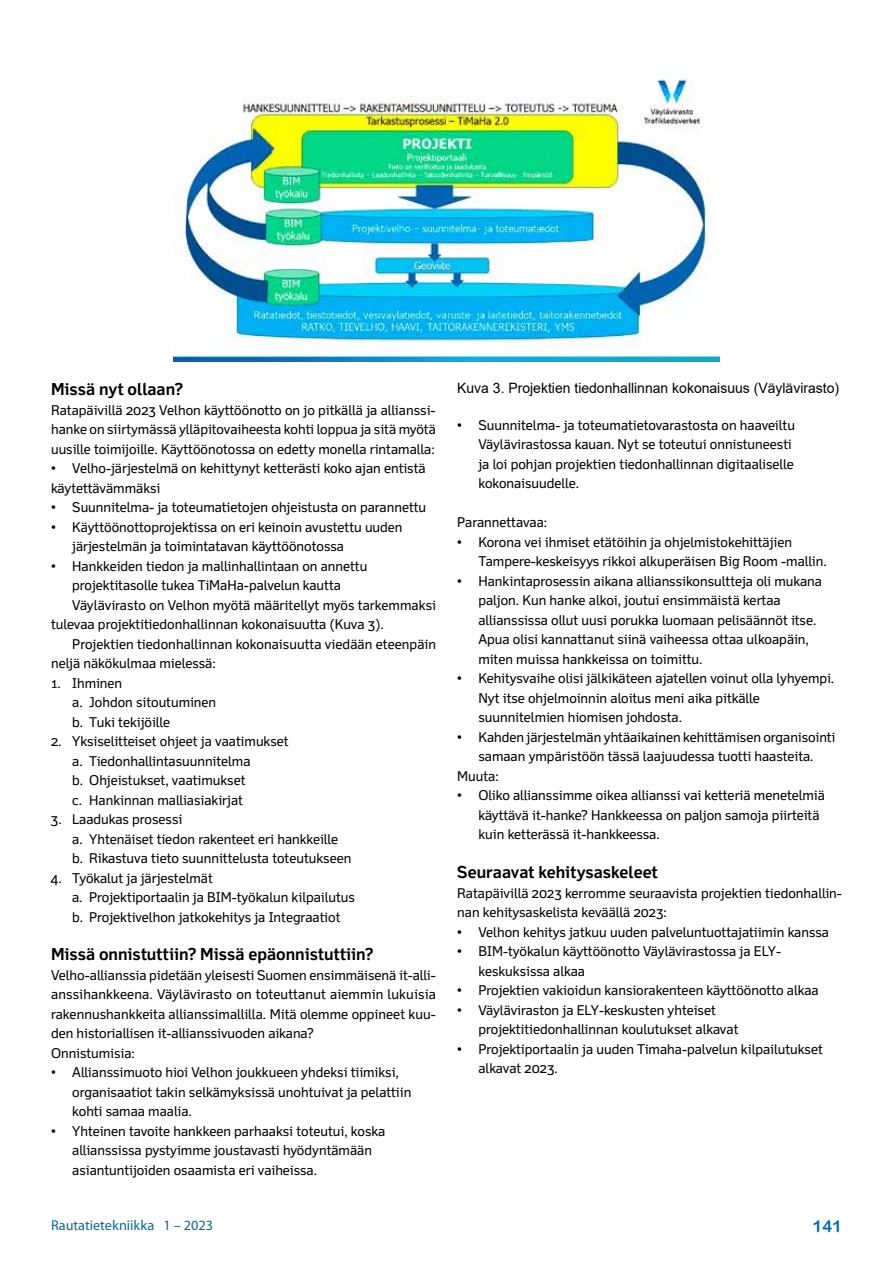
<style>
.page{position:relative;width:893px;height:1263px;background:#fff}
.page>*{position:absolute;margin:0;border:0;box-sizing:border-box;transform-origin:0 0}
.t1{font:700 16.5px "Felbridge Std";color:#000}
.t2{font:16.5px "Arial Rounded MT Bold";color:#0069b4}
.t3{font:14.25px "Arial";color:#000}
.t4{font:14.25px "Myriad Pro";color:#0069b4}
.t5{font:13.5px/19.5px "Felbridge Pro";color:#000}
</style>
<div class="page">
<img style="left:174px;top:72px;width:545px;height:289px">
<p class="t1" style="left:51px;top:379px;width:134px">Missä nyt ollaan?</p>
<p class="t5" style="left:51px;top:400px;width:386px;text-align:justify">Ratapäivillä 2023 Velhon käyttöönotto on jo pitkällä ja allianssi&shy;hanke on siirtymässä ylläpitovaiheesta kohti loppua ja sitä myötä uusille toimijoille. Käyttöönotossa on edetty monella rintamalla:</p>
<p class="t5" style="left:51px;top:459px;width:376px">• Velho-järjestelmä on kehittynyt ketterästi koko ajan entistä käytettävämmäksi</p>
<p class="t5" style="left:51px;top:498px;width:377px">• Suunnitelma- ja toteumatietojen ohjeistusta on parannettu</p>
<p class="t5" style="left:72px;top:517px;width:332px;text-indent:-21px">• Käyttöönottoprojektissa on eri keinoin avustettu uuden järjestelmän ja toimintatavan käyttöönotossa</p>
<p class="t5" style="left:51px;top:556px;width:318px">• Hankkeiden tiedon ja mallinhallintaan on annettu</p>
<p class="t5" style="left:72px;top:576px;width:270px">projektitasolle tukea TiMaHa-palvelun kautta</p>
<p class="t5" style="left:72px;top:595px;width:365px">Väylävirasto on Velhon myötä määritellyt myös tarkemmaksi</p>
<p class="t5" style="left:51px;top:615px;width:334px">tulevaa projektitiedonhallinnan kokonaisuutta (Kuva 3).</p>
<p class="t5" style="left:72px;top:634px;width:365px">Projektien tiedonhallinnan kokonaisuutta viedään eteenpäin</p>
<p class="t5" style="left:51px;top:654px;width:166px">neljä näkökulmaa mielessä:</p>
<p class="t5" style="left:72px;top:673px;width:145px;text-indent:-21px">1. Ihminen<br>a. Johdon sitoutuminen b. Tuki tekijöille</p>
<p class="t5" style="left:72px;top:732px;width:218px;text-indent:-21px">2. Yksiselitteiset ohjeet ja vaatimukset a. Tiedonhallintasuunnitelma<br>b. Ohjeistukset, vaatimukset<br>c. Hankinnan malliasiakirjat</p>
<p class="t5" style="left:72px;top:809px;width:281px;text-indent:-21px">3. Laadukas prosessi<br>a. Yhtenäiset tiedon rakenteet eri hankkeille b. Rikastuva tieto suunnittelusta toteutukseen</p>
<p class="t5" style="left:72px;top:868px;width:284px;text-indent:-21px">4. Työkalut ja järjestelmät<br>a. Projektiportaalin ja BIM-työkalun kilpailutus b. Projektivelhon jatkokehitys ja Integraatiot</p>
<p class="t1" style="left:51px;top:944px;width:324px">Missä onnistuttiin? Missä epäonnistuttiin?</p>
<p class="t5" style="left:51px;top:965px;width:386px">Velho-allianssia pidetään yleisesti Suomen ensimmäisenä it-alli&shy;anssihankkeena. Väylävirasto on toteuttanut aiemmin lukuisia rakennushankkeita allianssimallilla. Mitä olemme oppineet kuu&shy;den historiallisen it-allianssivuoden aikana?<br>Onnistumisia:</p>
<p class="t5" style="left:72px;top:1063px;width:341px;text-indent:-21px">• Allianssimuoto hioi Velhon joukkueen yhdeksi tiimiksi, organisaatiot takin selkämyksissä unohtuivat ja pelattiin kohti samaa maalia.</p>
<p class="t5" style="left:72px;top:1121px;width:314px;text-indent:-21px">• Yhteinen tavoite hankkeen parhaaksi toteutui, koska allianssissa pystyimme joustavasti hyödyntämään asiantuntijoiden osaamista eri vaiheissa.</p>
<p class="t3" style="left:457px;top:378px;width:383px">Kuva 3. Projektien tiedonhallinnan kokonaisuus (Väylävirasto)</p>
<p class="t5" style="left:478px;top:415px;width:318px;text-indent:-21px">• Suunnitelma- ja toteumatietovarastosta on haaveiltu Väylävirastossa kauan. Nyt se toteutui onnistuneesti ja loi pohjan projektien tiedonhallinnan digitaaliselle kokonaisuudelle.</p>
<p class="t5" style="left:457px;top:513px;width:92px">Parannettavaa:</p>
<p class="t5" style="left:478px;top:532px;width:350px;text-indent:-21px">• Korona vei ihmiset etätöihin ja ohjelmistokehittäjien<br>Tampere-keskeisyys rikkoi alkuperäisen Big Room -mallin.</p>
<p class="t5" style="left:478px;top:571px;width:345px;text-indent:-21px">• Hankintaprosessin aikana allianssikonsultteja oli mukana paljon. Kun hanke alkoi, joutui ensimmäistä kertaa allianssissa ollut uusi porukka luomaan pelisäännöt itse.<br>Apua olisi kannattanut siinä vaiheessa ottaa ulkoapäin, miten muissa hankkeissa on toimittu.</p>
<p class="t5" style="left:478px;top:669px;width:357px;text-indent:-21px">• Kehitysvaihe olisi jälkikäteen ajatellen voinut olla lyhyempi.<br>Nyt itse ohjelmoinnin aloitus meni aika pitkälle suunnitelmien hiomisen johdosta.</p>
<p class="t5" style="left:457px;top:727px;width:380px">• Kahden järjestelmän yhtäaikainen kehittämisen organisointi</p>
<p class="t5" style="left:478px;top:747px;width:337px">samaan ympäristöön tässä laajuudessa tuotti haasteita.</p>
<p class="t5" style="left:457px;top:766px;width:43px">Muuta:</p>
<p class="t5" style="left:478px;top:786px;width:348px;text-indent:-21px">• Oliko allianssimme oikea allianssi vai ketteriä menetelmiä käyttävä it-hanke? Hankkeessa on paljon samoja piirteitä kuin ketterässä it-hankkeessa.</p>
<p class="t1" style="left:457px;top:862px;width:202px">Seuraavat kehitysaskeleet</p>
<p class="t5" style="left:457px;top:883px;width:386px">Ratapäivillä 2023 kerromme seuraavista projektien tiedonhallin&shy;nan kehitysaskelista keväällä 2023:</p>
<p class="t5" style="left:457px;top:922px;width:373px">• Velhon kehitys jatkuu uuden palveluntuottajatiimin kanssa</p>
<p class="t5" style="left:478px;top:941px;width:304px;text-indent:-21px">• BIM-työkalun käyttöönotto Väylävirastossa ja ELY&shy;keskuksissa alkaa</p>
<p class="t5" style="left:457px;top:980px;width:363px">• Projektien vakioidun kansiorakenteen käyttöönotto alkaa</p>
<p class="t5" style="left:478px;top:1000px;width:261px;text-indent:-21px">• Väyläviraston ja ELY-keskusten yhteiset projektitiedonhallinnan koulutukset alkavat</p>
<p class="t5" style="left:478px;top:1039px;width:346px;text-indent:-21px">• Projektiportaalin ja uuden Timaha-palvelun kilpailutukset alkavat 2023.</p>
<p class="t4" style="left:51px;top:1217px;width:164px">Rautatietekniikka 1 – 2023</p>
<p class="t2" style="left:812px;top:1216px;width:31px">141</p>
</div>
